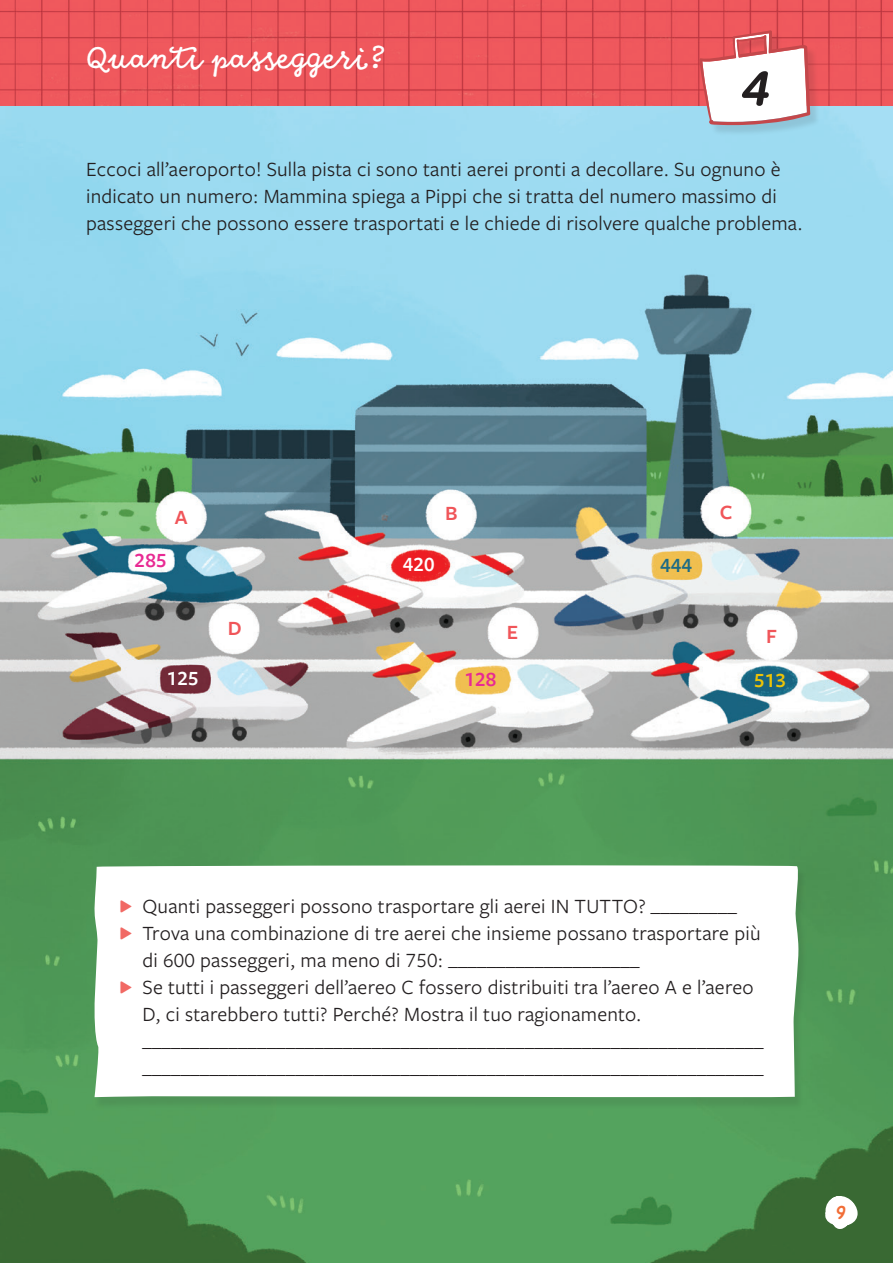
<style>
.page{position:relative;width:893px;height:1263px;background:#fff}
.page>*{position:absolute;margin:0;border:0;box-sizing:border-box;transform-origin:0 0}
.t1{font:54px "Freight Round Pro Semi Ital";color:#231f20}
.t2{font:36px "Goodlife Script";color:#fff}
.t3{font:21px/27px "Freight Sans Pro";letter-spacing:.01em;color:#231f20}
.t4{font:600 21px "Freight Sans Pro";color:#f05559}
.t5{font:600 21px "Freight Sans Pro";letter-spacing:.01em;color:#fff}
.t6{font:600 21px "Freight Sans Pro";letter-spacing:.01em;color:#e82a93}
.t7{font:600 21px "Freight Sans Pro";color:#eec306}
.t8{font:600 21px "Freight Sans Pro";color:#1d6b85}
.t9{font:19.5px "Good Dog New";color:#f16d36}
</style>
<div class="page">
<img style="left:0;top:105px;width:893px;height:1158px">
<img style="left:0;top:0;width:893px;height:105px">
<svg style="left:822px;top:1191px;width:41px;height:40px"></svg>
<div style="left:701px;top:32px;width:120px;height:104px;background:#231f20;opacity:.12"></div>
<svg style="left:699px;top:30px;width:111px;height:95px"></svg>
<div style="left:94px;top:868px;width:713px;height:241px;background:#4f9758"></div>
<div style="left:94px;top:865px;width:706px;height:233px;background:#fff"></div>
<svg style="left:121px;top:900px;width:11px;height:12px"></svg>
<svg style="left:121px;top:927px;width:11px;height:12px"></svg>
<svg style="left:121px;top:981px;width:11px;height:12px"></svg>
<h2 class="t2" style="left:85px;top:39px;width:302px">Quanti passeggeri?</h2>
<h1 class="t1" style="left:742px;top:55px;width:29px">4</h1>
<p class="t3" style="left:86px;top:155px;width:718px">Eccoci all’aeroporto! Sulla pista ci sono tanti aerei pronti a decollare. Su ognuno è indicato un numero: Mammina spiega a Pippi che si tratta del numero massimo di passeggeri che possono essere trasportati e le chiede di risolvere qualche problema.</p>
<p class="t4" style="left:175px;top:502px;width:14px">A</p>
<p class="t4" style="left:445px;top:499px;width:14px">B</p>
<p class="t4" style="left:720px;top:497px;width:14px">C</p>
<p class="t6" style="left:135px;top:546px;width:33px">285</p>
<p class="t5" style="left:403px;top:550px;width:33px">420</p>
<p class="t8" style="left:660px;top:551px;width:33px">444</p>
<p class="t4" style="left:228px;top:614px;width:15px">D</p>
<p class="t4" style="left:507px;top:618px;width:13px">E</p>
<p class="t4" style="left:766px;top:622px;width:12px">F</p>
<p class="t5" style="left:167px;top:664px;width:33px">125</p>
<p class="t6" style="left:465px;top:665px;width:33px">128</p>
<p class="t7" style="left:754px;top:665px;width:33px">513</p>
<p class="t3" style="left:143px;top:891px;width:622px">Quanti passeggeri possono trasportare gli aerei IN TUTTO? _________ Trova una combinazione di tre aerei che insieme possano trasportare più di 600 passeggeri, ma meno di 750: ____________________<br>Se tutti i passeggeri dell’aereo C fossero distribuiti tra l’aereo A e l’aereo D, ci starebbero tutti? Perché? Mostra il tuo ragionamento. _________________________________________________________________ _________________________________________________________________</p>
<p class="t9" style="left:836px;top:1199px;width:11px">9</p>
</div>
